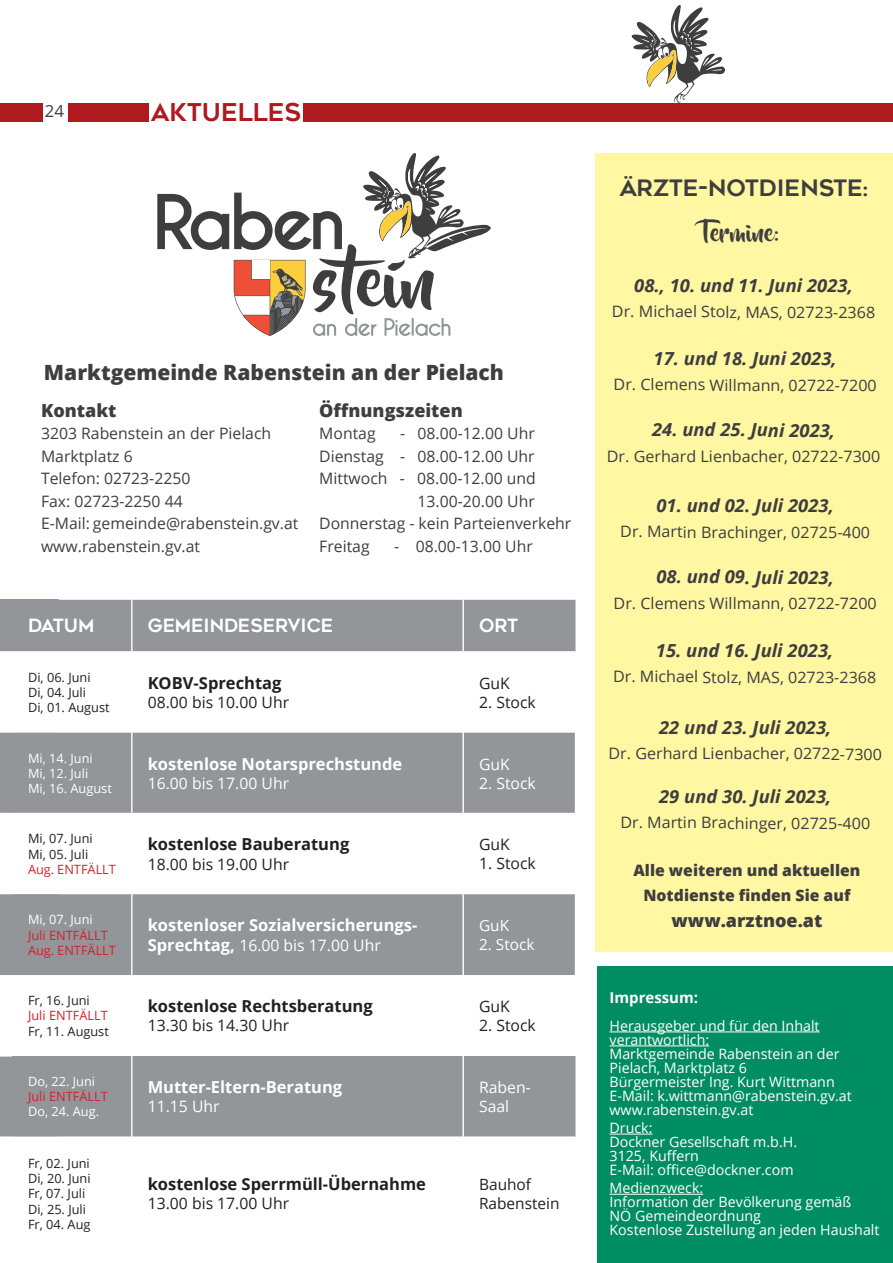
<style>
.page{position:relative;width:893px;height:1263px;background:#fff}
.page>*{position:absolute;margin:0;border:0;box-sizing:border-box;transform-origin:0 0}
.t1{font:24.45px "Geometos";color:#ae1a1e}
.t2{font:24px "Beyond The Mountains";color:#3e3e3f}
.t3{font:22.5px "Geometos";color:#3e3e3f}
.t4{font:800 21px "Open Sans";color:#3e3e3f}
.t5{font:18.15px "Geometos";color:#fff}
.t6{font:italic 700 18px "Open Sans";color:#3e3e3f}
.t7{font:800 18px "Open Sans";color:#3e3e3f}
.t8{font:16.8px "Open Sans";color:#3e3e3f}
.t9{font:700 16.5px "Open Sans";color:#231f20}
.t10{font:700 16.5px "Open Sans";color:#fff}
.t11{font:15.75px/22.5px "Open Sans";color:#3e3e3f}
.t12{font:15.75px "Open Sans";color:#231f20}
.t13{font:15.75px/18.9px "Open Sans";color:#fff}
.t14{font:800 15.75px/25.5px "Open Sans";color:#3e3e3f;text-align:center}
.t15{font:15.45px/18.6px "Open Sans";color:#231f20}
.t16{font:15.45px "Open Sans";color:#fff}
.t17{font:700 15px "Open Sans";color:#fff}
.t18{font:14.25px/14px "Open Sans";color:#fff}
.t19{font:12.75px/15.3px "Open Sans";color:#231f20}
.t20{font:12.75px/15.3px "Open Sans";color:#fff}
.t21{font:12.75px/15.3px "Open Sans";color:#d1232a}
.s1{font-weight:700;font-size:16.5px}
.s2{color:#fff}
</style>
<div class="page">
<div style="left:0;top:600px;width:59px;height:52px;background:#939598"></div>
<svg style="left:0;top:732px;width:12px;height:405px"></svg>
<hr style="left:0;top:651px;width:60px;height:2px;background:#fff">
<hr style="left:0;top:813px;width:60px;height:1px;background:#fff">
<hr style="left:0;top:1055px;width:60px;height:1px;background:#fff">
<div style="left:59px;top:600px;width:516px;height:51px;background:#939598"></div>
<svg style="left:12px;top:732px;width:563px;height:1px"></svg>
<svg style="left:12px;top:733px;width:563px;height:242px;fill:#939598"></svg>
<div style="left:12px;top:1056px;width:563px;height:81px;background:#939598"></div>
<hr style="left:131px;top:600px;width:2px;height:51px;background:#fff">
<hr style="left:462px;top:600px;width:2px;height:51px;background:#fff">
<hr style="left:131px;top:653px;width:2px;height:80px;background:#fff">
<hr style="left:462px;top:653px;width:2px;height:80px;background:#fff">
<hr style="left:131px;top:814px;width:2px;height:80px;background:#fff">
<hr style="left:462px;top:814px;width:2px;height:80px;background:#fff">
<hr style="left:131px;top:1056px;width:2px;height:81px;background:#fff">
<hr style="left:462px;top:1056px;width:2px;height:81px;background:#fff">
<hr style="left:462px;top:733px;width:2px;height:80px;background:#fff">
<hr style="left:462px;top:894px;width:2px;height:81px;background:#fff">
<hr style="left:132px;top:813px;width:331px;height:1px;background:#fff">
<hr style="left:463px;top:813px;width:113px;height:1px;background:#fff">
<hr style="left:131px;top:733px;width:2px;height:80px;background:#fff">
<hr style="left:131px;top:894px;width:2px;height:81px;background:#fff">
<hr style="left:12px;top:813px;width:120px;height:1px;background:#fff">
<svg style="left:631px;top:5px;width:94px;height:98px"></svg>
<div style="left:303px;top:103px;width:590px;height:18px;background:#ae1a1e"></div>
<div style="left:68px;top:103px;width:81px;height:18px;background:#ae1a1e"></div>
<div style="left:0;top:103px;width:43px;height:18px;background:#ae1a1e"></div>
<div style="left:598px;top:966px;width:295px;height:297px;background:#008d62"></div>
<hr style="left:609px;top:1031px;width:211px;height:1px;background:#fff">
<hr style="left:609px;top:1045px;width:100px;height:1px;background:#fff">
<hr style="left:609px;top:1134px;width:43px;height:1px;background:#fff">
<hr style="left:609px;top:1194px;width:94px;height:1px;background:#fff">
<svg style="left:157px;top:153px;width:334px;height:183px"></svg>
<div style="left:595px;top:153px;width:297px;height:798px;background:#fff7a2"></div>
<p class="t8" style="left:45px;top:100px;width:21px">24</p>
<h1 class="t1" style="left:151px;top:98px;width:152px">AKTUELLES</h1>
<h3 class="t4" style="left:44px;top:356px;width:462px">Marktgemeinde Rabenstein an der Pielach</h3>
<p class="t7" style="left:41px;top:397px;width:77px">Kontakt</p>
<p class="t11" style="left:41px;top:422px;width:259px">3203 Rabenstein an der Pielach<br>Marktplatz 6<br>Telefon: 02723-2250<br>Fax: 02723-2250 44<br>E-Mail: gemeinde@rabenstein.gv.at www.rabenstein.gv.at</p>
<p class="t7" style="left:319px;top:397px;width:145px">Öffnungszeiten</p>
<p class="t11" style="left:319px;top:422px;width:58px">Montag</p>
<p class="t11" style="left:400px;top:422px;width:136px">- 08.00-12.00 Uhr</p>
<p class="t11" style="left:319px;top:444px;width:217px">Dienstag - 08.00-12.00 Uhr</p>
<p class="t11" style="left:319px;top:467px;width:218px">Mittwoch - 08.00-12.00 und</p>
<p class="t11" style="left:418px;top:489px;width:119px">13.00-20.00 Uhr</p>
<p class="t11" style="left:319px;top:512px;width:254px">Donnerstag - kein Parteienverkehr</p>
<p class="t11" style="left:319px;top:534px;width:52px">Freitag</p>
<p class="t11" style="left:394px;top:534px;width:140px">- 08.00-13.00 Uhr</p>
<p class="t5" style="left:28px;top:616px;width:68px">DATUM</p>
<p class="t5" style="left:148px;top:616px;width:187px">GEMEINDESERVICE</p>
<p class="t5" style="left:479px;top:616px;width:41px">ORT</p>
<p class="t19" style="left:28px;top:669px;width:83px">Di, 06. Juni<br>Di, 04. Juli<br>Di, 01. August</p>
<p class="t9" style="left:148px;top:671px;width:135px">KOBV-Sprechtag</p>
<p class="t12" style="left:479px;top:672px;width:32px">GuK</p>
<p class="t12" style="left:479px;top:691px;width:58px">2. Stock</p>
<p class="t12" style="left:148px;top:691px;width:143px">08.00 bis 10.00 Uhr</p>
<p class="t20" style="left:28px;top:750px;width:85px">Mi, 14. Juni<br>Mi, 12. Juli<br>Mi, 16. August</p>
<p class="t10" style="left:148px;top:752px;width:256px">kostenlose Notarsprechstunde</p>
<p class="t13" style="left:148px;top:773px;width:143px">16.00 bis 17.00 Uhr</p>
<p class="t13" style="left:479px;top:754px;width:32px">GuK</p>
<p class="t13" style="left:479px;top:773px;width:58px">2. Stock</p>
<p class="t19" style="left:28px;top:831px;width:66px">Mi, 07. Juni<br>Mi, 05. Juli</p>
<p class="t21" style="left:28px;top:861px;width:89px">Aug. ENTFÄLLT</p>
<p class="t9" style="left:148px;top:833px;width:203px">kostenlose Bauberatung</p>
<p class="t12" style="left:148px;top:853px;width:143px">18.00 bis 19.00 Uhr</p>
<p class="t12" style="left:479px;top:834px;width:32px">GuK</p>
<p class="t12" style="left:479px;top:853px;width:58px">1. Stock</p>
<p class="t20" style="left:28px;top:912px;width:66px">Mi, 07. Juni</p>
<p class="t21" style="left:28px;top:927px;width:89px">Juli ENTFÄLLT<br>Aug. ENTFÄLLT</p>
<p class="t10" style="left:148px;top:913px;width:271px">kostenloser Sozialversicherungs-</p>
<p class="t13" style="left:148px;top:935px;width:235px"><span class="s1">Sprechtag,</span> 16.00 bis 17.00 Uhr</p>
<p class="t16" style="left:479px;top:915px;width:32px">GuK</p>
<p class="t16" style="left:479px;top:933px;width:57px">2. Stock</p>
<p class="t19" style="left:28px;top:992px;width:63px">Fr, 16. Juni</p>
<p class="t21" style="left:28px;top:1008px;width:81px">Juli ENTFÄLLT</p>
<p class="t19" style="left:28px;top:1023px;width:82px">Fr, 11. August</p>
<p class="t9" style="left:148px;top:995px;width:227px">kostenlose Rechtsberatung</p>
<p class="t12" style="left:148px;top:1015px;width:143px">13.30 bis 14.30 Uhr</p>
<p class="t12" style="left:479px;top:995px;width:32px">GuK</p>
<p class="t12" style="left:479px;top:1014px;width:58px">2. Stock</p>
<p class="t20" style="left:28px;top:1073px;width:69px">Do, 22. Juni</p>
<p class="t21" style="left:28px;top:1088px;width:81px">Juli ENTFÄLLT</p>
<p class="t20" style="left:28px;top:1104px;width:73px">Do, 24. Aug.</p>
<p class="t10" style="left:148px;top:1075px;width:196px">Mutter-Eltern-Beratung</p>
<p class="t13" style="left:148px;top:1096px;width:73px">11.15 Uhr</p>
<p class="t13" style="left:479px;top:1077px;width:53px">Raben-<br>Saal</p>
<p class="t19" style="left:28px;top:1155px;width:82px">Fr, 02. Juni<br>Di, 20. Juni<br>Fr, 07. Juli<br>Di, 25. Juli<br>Fr, 04. Aug<span class="s2">ust</span></p>
<p class="t9" style="left:148px;top:1173px;width:280px">kostenlose Sperrmüll-Übernahme</p>
<p class="t12" style="left:148px;top:1193px;width:143px">13.00 bis 17.00 Uhr</p>
<p class="t15" style="left:479px;top:1175px;width:82px">Bauhof<br>Rabenstein</p>
<h3 class="t3" style="left:620px;top:175px;width:249px">ÄRZTE-NOTDIENSTE:</h3>
<h2 class="t2" style="left:702px;top:220px;width:79px">Termine:</h2>
<p class="t6" style="left:634px;top:273px;width:220px">08., 10. und 11. Juni 2023,</p>
<p class="t11" style="left:612px;top:300px;width:265px">Dr. Michael Stolz, MAS, 02723-2368</p>
<p class="t6" style="left:654px;top:346px;width:185px">17. und 18. Juni 2023,</p>
<p class="t11" style="left:614px;top:373px;width:265px">Dr. Clemens Willmann, 02722-7200</p>
<p class="t6" style="left:652px;top:417px;width:185px">24. und 25. Juni 2023,</p>
<p class="t11" style="left:607px;top:445px;width:275px">Dr. Gerhard Lienbacher, 02722-7300</p>
<p class="t6" style="left:656px;top:493px;width:179px">01. und 02. Juli 2023,</p>
<p class="t11" style="left:620px;top:520px;width:251px">Dr. Martin Brachinger, 02725-400</p>
<p class="t6" style="left:656px;top:564px;width:179px">08. und 09. Juli 2023,</p>
<p class="t11" style="left:614px;top:592px;width:265px">Dr. Clemens Willmann, 02722-7200</p>
<p class="t6" style="left:656px;top:638px;width:179px">15. und 16. Juli 2023,</p>
<p class="t11" style="left:613px;top:665px;width:265px">Dr. Michael Stolz, MAS, 02723-2368</p>
<p class="t6" style="left:659px;top:714px;width:174px">22 und 23. Juli 2023,</p>
<p class="t11" style="left:608px;top:742px;width:275px">Dr. Gerhard Lienbacher, 02722-7300</p>
<p class="t6" style="left:659px;top:784px;width:174px">29 und 30. Juli 2023,</p>
<p class="t11" style="left:620px;top:811px;width:251px">Dr. Martin Brachinger, 02725-400</p>
<p class="t14" style="left:633px;top:856px;width:228px">Alle weiteren und aktuellen<br>Notdienste finden Sie auf</p>
<p class="t7" style="left:672px;top:906px;width:152px">www.arztnoe.at</p>
<p class="t17" style="left:609px;top:987px;width:90px">Impressum:</p>
<p class="t18" style="left:609px;top:1018px;width:244px">Herausgeber und für den Inhalt verantwortlich:<br>Marktgemeinde Rabenstein an der<br>Pielach, Marktplatz 6<br>Bürgermeister Ing. Kurt Wittmann<br>E-Mail: k.wittmann@rabenstein.gv.at www.rabenstein.gv.at</p>
<p class="t18" style="left:609px;top:1120px;width:189px">Druck:<br>Dockner Gesellschaft m.b.H.<br>3125, Kuffern<br>E-Mail: office@dockner.com</p>
<p class="t18" style="left:609px;top:1181px;width:272px">Medienzweck:<br>Information der Bevölkerung gemäß<br>NÖ Gemeindeordnung<br>Kostenlose Zustellung an jeden Haushalt</p>
</div>
